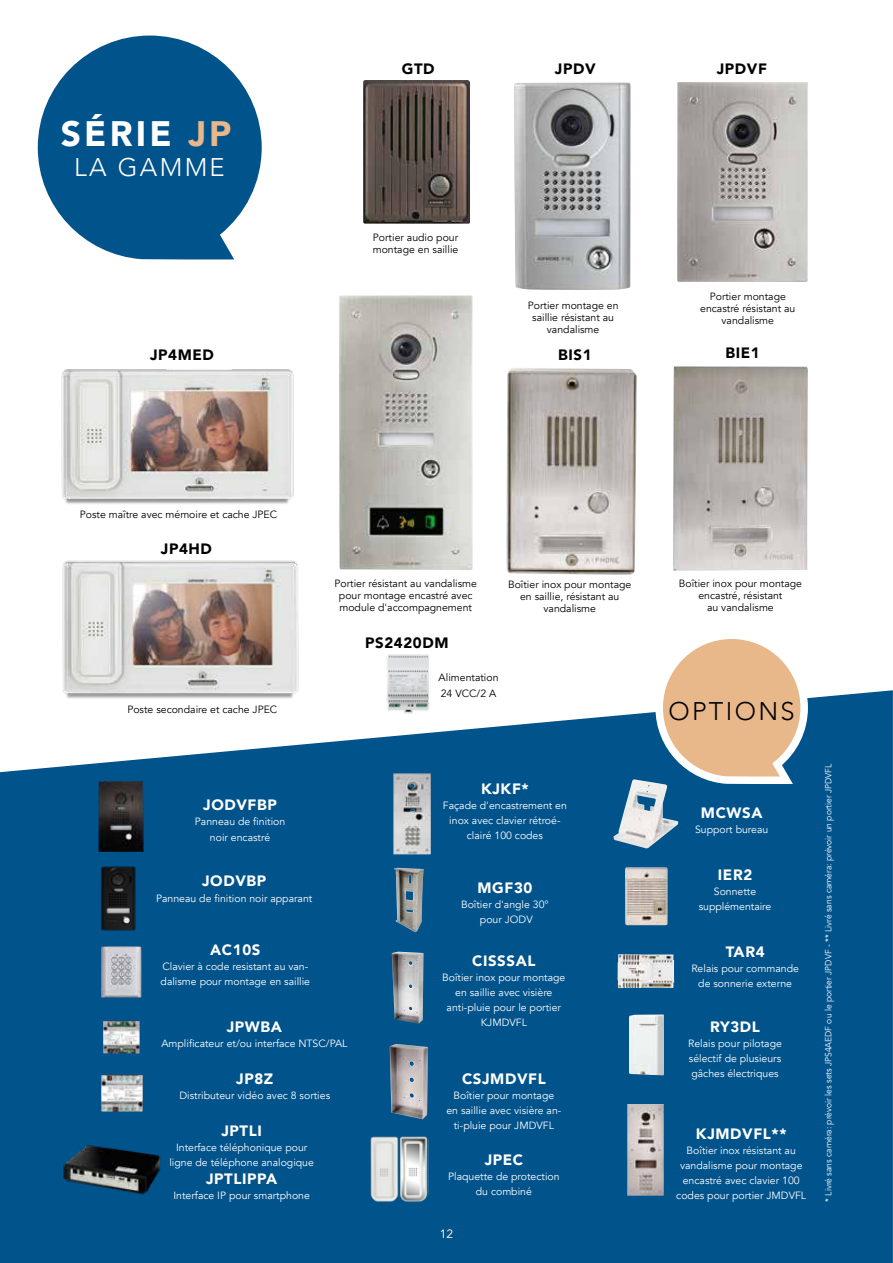
<style>
.page{position:relative;width:893px;height:1263px;background:#fff}
.page>*{position:absolute;margin:0;border:0;box-sizing:border-box;transform-origin:0 0}
.t1{font:900 35.25px "Avenir";letter-spacing:.09em;color:#fff}
.t2{font:300 25.5px "Avenir";letter-spacing:.09em;color:#fff}
.t3{font:300 25.5px "Avenir";letter-spacing:.09em;color:#000}
.t4{font:900 15px "Avenir";letter-spacing:.04em;color:#fff}
.t5{font:900 15px "Avenir";letter-spacing:.04em;color:#000}
.t6{font:12px "Avenir";color:#fff}
.t7{font:10.5px/15px "Avenir";color:#fff;text-align:center}
.t8{font:10.5px/12px "Avenir";color:#000;text-align:center}
.t9{font:9px "Avenir";color:#fff;scale:.94 1}
.s1{color:#e8b78a}
</style>
<div class="page">
<div style="left:0;top:690px;width:892px;height:573px;background:#00538b"></div>
<svg style="left:892px;top:690px;width:1px;height:573px"></svg>
<svg style="left:38px;top:36px;width:224px;height:223px;fill:#00538b"></svg>
<img style="left:625px;top:867px;width:43px;height:58px">
<img style="left:618px;top:954px;width:56px;height:34px">
<img style="left:613px;top:779px;width:65px;height:69px">
<img style="left:101px;top:946px;width:40px;height:51px">
<img style="left:394px;top:868px;width:30px;height:64px">
<img style="left:103px;top:1021px;width:37px;height:32px">
<img style="left:390px;top:1044px;width:38px;height:75px">
<img style="left:101px;top:1075px;width:42px;height:37px">
<img style="left:627px;top:1104px;width:37px;height:92px">
<img style="left:392px;top:952px;width:31px;height:71px">
<img style="left:62px;top:1128px;width:102px;height:72px">
<img style="left:393px;top:773px;width:38px;height:81px">
<img style="left:368px;top:1134px;width:61px;height:69px">
<img style="left:629px;top:1014px;width:35px;height:61px">
<img style="left:514px;top:82px;width:117px;height:208px">
<svg style="left:652px;top:639px;width:160px;height:149px"></svg>
<img style="left:677px;top:82px;width:131px;height:200px">
<img style="left:363px;top:80px;width:107px;height:144px">
<img style="left:506px;top:368px;width:131px;height:207px">
<img style="left:673px;top:366px;width:135px;height:205px">
<img style="left:58px;top:560px;width:247px;height:142px">
<img style="left:61px;top:369px;width:233px;height:135px">
<img style="left:339px;top:295px;width:134px;height:275px">
<img style="left:374px;top:654px;width:68px;height:64px">
<img style="left:98px;top:780px;width:46px;height:72px">
<img style="left:99px;top:865px;width:41px;height:67px">
<h1 class="t1" style="left:61px;top:104px;width:172px">SÉRIE <span class="s1">JP</span></h1>
<h2 class="t2" style="left:74px;top:152px;width:152px">LA GAMME</h2>
<h3 class="t5" style="left:150px;top:342px;width:65px">JP4MED</h3>
<h3 class="t5" style="left:402px;top:56px;width:34px">GTD</h3>
<p class="t8" style="left:373px;top:232px;width:87px;text-align:left">Portier audio pour montage en saillie</p>
<h3 class="t5" style="left:555px;top:56px;width:42px">JPDV</h3>
<p class="t8" style="left:528px;top:300px;width:92px">Portier montage en saillie résistant au vandalisme</p>
<h3 class="t5" style="left:558px;top:342px;width:35px">BIS1</h3>
<h3 class="t5" style="left:717px;top:56px;width:52px">JPDVF</h3>
<p class="t8" style="left:700px;top:290px;width:97px">Portier montage encastré résistant au vandalisme</p>
<h3 class="t5" style="left:725px;top:340px;width:36px">BIE1</h3>
<p class="t8" style="left:80px;top:509px;width:199px">Poste maître avec mémoire et cache JPEC</p>
<h3 class="t5" style="left:161px;top:536px;width:52px">JP4HD</h3>
<p class="t8" style="left:127px;top:704px;width:151px">Poste secondaire et cache JPEC</p>
<p class="t8" style="left:335px;top:578px;width:144px">Portier résistant au vandalisme pour montage encastré avec module d'accompagnement</p>
<h3 class="t5" style="left:365px;top:630px;width:85px">PS2420DM</h3>
<p class="t8" style="left:439px;top:670px;width:61px;line-height:15.8px;text-align:left">Alimentation<br>24 VCC/2 A</p>
<p class="t8" style="left:508px;top:579px;width:125px">Boîtier inox pour montage en saillie, résistant au vandalisme</p>
<h3 class="t4" style="left:203px;top:791px;width:75px">JODVFBP</h3>
<p class="t7" style="left:195px;top:814px;width:92px;line-height:15.8px">Panneau de finition noir encastré</p>
<h3 class="t4" style="left:202px;top:868px;width:66px">JODVBP</h3>
<p class="t7" style="left:156px;top:891px;width:158px">Panneau de finition noir apparant</p>
<h3 class="t4" style="left:210px;top:937px;width:52px">AC10S</h3>
<p class="t7" style="left:161px;top:959px;width:151px;text-align:left">Clavier à code resistant au van&shy;dalisme pour montage en saillie</p>
<h3 class="t4" style="left:227px;top:1014px;width:57px">JPWBA</h3>
<p class="t7" style="left:161px;top:1036px;width:188px">Amplificateur et/ou interface NTSC/PAL</p>
<h3 class="t4" style="left:236px;top:1066px;width:39px">JP8Z</h3>
<p class="t7" style="left:179px;top:1088px;width:152px">Distributeur vidéo avec 8 sorties</p>
<h3 class="t4" style="left:221px;top:1118px;width:42px">JPTLI</h3>
<p class="t7" style="left:169px;top:1140px;width:146px">Interface téléphonique pour ligne de téléphone analogique</p>
<h3 class="t4" style="left:206px;top:1166px;width:73px">JPTLIPPA</h3>
<p class="t7" style="left:174px;top:1188px;width:138px">Interface IP pour smartphone</p>
<h3 class="t4" style="left:481px;top:776px;width:49px">KJKF*</h3>
<p class="t7" style="left:443px;top:798px;width:126px">Façade d'encastrement en inox avec clavier rétroé&shy;clairé 100 codes</p>
<h3 class="t4" style="left:477px;top:875px;width:56px">MGF30</h3>
<p class="t7" style="left:461px;top:897px;width:89px">Boîtier d'angle 30° pour JODV</p>
<h3 class="t4" style="left:472px;top:948px;width:65px">CISSSAL</h3>
<p class="t7" style="left:442px;top:970px;width:125px">Boîtier inox pour montage en saillie avec visière anti-pluie pour le portier<br>KJMDVFL</p>
<h3 class="t4" style="left:462px;top:1066px;width:85px">CSJMDVFL</h3>
<p class="t7" style="left:446px;top:1088px;width:116px">Boîtier pour montage en saillie avec visière an&shy;ti-pluie pour JMDVFL</p>
<h3 class="t4" style="left:485px;top:1147px;width:40px">JPEC</h3>
<p class="t7" style="left:448px;top:1169px;width:113px">Plaquette de protection du combiné</p>
<p class="t6" style="left:440px;top:1227px;width:15px">12</p>
<p class="t8" style="left:679px;top:578px;width:125px">Boîtier inox pour montage encastré, résistant<br>au vandalisme</p>
<h2 class="t3" style="left:668px;top:696px;width:128px">OPTIONS</h2>
<h3 class="t4" style="left:701px;top:800px;width:63px">MCWSA</h3>
<p class="t7" style="left:695px;top:822px;width:75px">Support bureau</p>
<h3 class="t4" style="left:718px;top:862px;width:36px">IER2</h3>
<p class="t7" style="left:699px;top:884px;width:74px">Sonnette supplémentaire</p>
<h3 class="t4" style="left:726px;top:939px;width:40px">TAR4</h3>
<p class="t7" style="left:691px;top:961px;width:109px">Relais pour commande de sonnerie externe</p>
<h3 class="t4" style="left:710px;top:1014px;width:51px">RY3DL</h3>
<p class="t7" style="left:688px;top:1036px;width:95px;text-align:justify">Relais pour pilotage sélectif de plusieurs gâches électriques</p>
<h3 class="t4" style="left:696px;top:1121px;width:92px">KJMDVFL**</h3>
<p class="t7" style="left:676px;top:1143px;width:131px">Boîtier inox résistant au vandalisme pour montage encastré avec clavier 100 codes pour portier JMDVFL</p>
<p class="t9" style="left:823px;top:1202px;width:468px;rotate:-90deg">* Livré sans caméra: prévoir les sets JPS4AEDF ou le portier JPDVF - ** Livré sans caméra: prévoir un portier JPDVFL</p>
</div>
